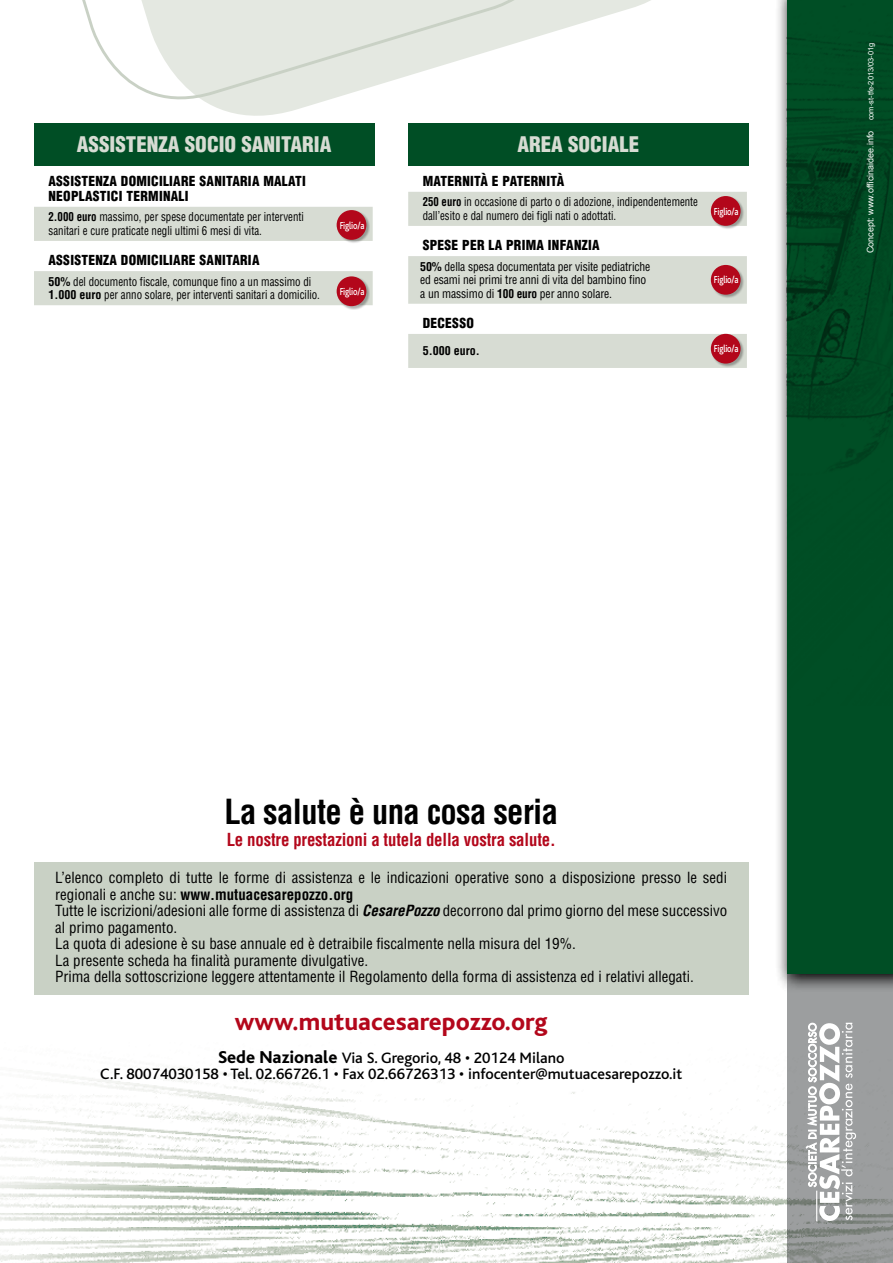
<style>
.page{position:relative;width:893px;height:1263px;background:#fff}
.page>*{position:absolute;margin:0;border:0;box-sizing:border-box;transform-origin:0 0}
.t1{font:700 condensed 33.75px "Helvetica LT Std";letter-spacing:-.02em;color:#000}
.t2{font:800 25.5px "Bliss";color:#b3071b}
.t3{font:900 condensed 21px "Helvetica LT Std";color:#d7dcd3}
.t4{font:700 condensed 17.55px "Helvetica LT Std";letter-spacing:-.01em;color:#b3071b;scale:.96 1}
.t5{font:500 15.75px/16.5px "Bliss";color:#000;text-align:center}
.t6{font:condensed 15px/16.5px "Helvetica LT Std";color:#000}
.t7{font:900 condensed 13.5px/15px "Helvetica LT Std";letter-spacing:.02em;color:#000}
.t8{font:condensed 12px/13.5px "Helvetica LT Std";color:#000;scale:.91 1}
.t9{font:condensed 12px/13.5px "Helvetica LT Std";color:#000}
.t10{font:condensed 12px/13.5px "Helvetica LT Std";color:#000;scale:.9 1}
.t11{font:700 condensed 12px "Helvetica LT Std";color:#000}
.t12{font:500 10.5px "Bliss";letter-spacing:-.02em;color:#fff;scale:.8 1}
.t13{font:9px "Arial";color:#fff}
.s1{font-weight:700}
.s2{font-size:7.5px}
.s3{font-weight:700;font-style:italic}
.s4{font-weight:800;font-size:18px}
</style>
<div class="page">
<img style="left:0;top:1066px;width:787px;height:197px">
<div style="left:787px;top:974px;width:106px;height:289px;background:#9c9e9f"></div>
<svg style="left:778px;top:0;width:115px;height:988px"></svg>
<div style="left:787px;top:0;width:106px;height:974px;background:#004e25"></div>
<svg style="left:806px;top:1023px;width:50px;height:198px"></svg>
<svg style="left:374px;top:0;width:277px;height:143px"></svg>
<svg style="left:82px;top:0;width:509px;height:124px"></svg>
<div style="left:34px;top:123px;width:340px;height:43px;background:#004e25"></div>
<svg style="left:34px;top:207px;width:339px;height:98px"></svg>
<div style="left:337px;top:210px;width:33px;height:34px;background:#000;opacity:.3"></div>
<div style="left:337px;top:210px;width:29px;height:30px;background:#b3071b;border-radius:50%"></div>
<div style="left:337px;top:276px;width:33px;height:34px;background:#000;opacity:.3"></div>
<div style="left:337px;top:276px;width:29px;height:30px;background:#b3071b;border-radius:50%"></div>
<div style="left:408px;top:123px;width:340px;height:43px;background:#004e25"></div>
<svg style="left:408px;top:192px;width:339px;height:176px;fill:#d7dcd3"></svg>
<div style="left:711px;top:196px;width:33px;height:34px;background:#000;opacity:.3"></div>
<div style="left:711px;top:196px;width:30px;height:30px;background:#b3071b;border-radius:50%"></div>
<div style="left:711px;top:265px;width:33px;height:33px;background:#000;opacity:.3"></div>
<div style="left:711px;top:265px;width:30px;height:30px;background:#b3071b;border-radius:50%"></div>
<div style="left:711px;top:334px;width:33px;height:33px;background:#000;opacity:.3"></div>
<div style="left:711px;top:334px;width:30px;height:30px;background:#b3071b;border-radius:50%"></div>
<div style="left:34px;top:862px;width:714px;height:133px;background:#c9d1c5"></div>
<h3 class="t3" style="left:77px;top:131px;width:256px">ASSISTENZA SOCIO SANITARIA</h3>
<p class="t7" style="left:49px;top:173px;width:259px">ASSISTENZA DOMICILIARE SANITARIA MALATI<br>NEOPLASTICI TERMINALI</p>
<p class="t8" style="left:49px;top:210px;width:282px"><span class="s1">2.000 euro</span> massimo, per spese documentate per interventi sanitari e cure praticate negli ultimi 6 mesi di vita.</p>
<p class="t7" style="left:49px;top:253px;width:212px">ASSISTENZA DOMICILIARE SANITARIA</p>
<p class="t8" style="left:49px;top:275px;width:300px"><span class="s1">50%</span> del documento fiscale, comunque fino a un massimo di<br><span class="s1">1.000 euro</span> per anno solare, per interventi sanitari a domicilio.</p>
<p class="t12" style="left:340px;top:220px;width:32px">Figlio/a</p>
<p class="t12" style="left:340px;top:286px;width:32px">Figlio/a</p>
<h3 class="t3" style="left:517px;top:131px;width:123px">AREA SOCIALE</h3>
<p class="t7" style="left:423px;top:173px;width:143px">MATERNITÀ E PATERNITÀ</p>
<p class="t10" style="left:423px;top:195px;width:307px"><span class="s1">250 euro</span> in occasione di parto o di adozione, indipendentemente dall’esito e dal numero dei figli nati o adottati.</p>
<p class="t7" style="left:423px;top:238px;width:178px">SPESE PER LA PRIMA INFANZIA</p>
<p class="t9" style="left:420px;top:260px;width:232px"><span class="s1">50%</span> della spesa documentata per visite pediatriche ed esami nei primi tre anni di vita del bambino fino a un massimo di <span class="s1">100 euro</span> per anno solare.</p>
<p class="t7" style="left:423px;top:315px;width:53px">DECESSO</p>
<p class="t11" style="left:423px;top:343px;width:58px">5.000 euro.</p>
<p class="t12" style="left:714px;top:206px;width:32px">Figlio/a</p>
<p class="t12" style="left:714px;top:274px;width:32px">Figlio/a</p>
<p class="t12" style="left:714px;top:343px;width:32px">Figlio/a</p>
<p class="t13" style="left:864px;top:253px;width:212px;rotate:-90deg">Concept: www.officinaidee.info <span class="s2">com-st-tfe-2013/03-01g</span></p>
<h1 class="t1" style="left:224px;top:790px;width:335px">La salute è una cosa seria</h1>
<p class="t4" style="left:227px;top:829px;width:344px">Le nostre prestazioni a tutela della vostra salute.</p>
<p class="t6" style="left:55px;top:869px;width:673px">L’elenco completo di tutte le forme di assistenza e le indicazioni operative sono a disposizione presso le sedi regionali e anche su: <span class="s1">www.mutuacesarepozzo.org<br></span>Tutte le iscrizioni/adesioni alle forme di assistenza di <span class="s3">CesarePozzo</span> decorrono dal primo giorno del mese successivo al primo pagamento.<br>La quota di adesione è su base annuale ed è detraibile fiscalmente nella misura del 19%.<br>La presente scheda ha finalità puramente divulgative.<br>Prima della sottoscrizione leggere attentamente il Regolamento della forma di assistenza ed i relativi allegati.</p>
<h2 class="t2" style="left:235px;top:1009px;width:314px">www.mutuacesarepozzo.org</h2>
<p class="t5" style="left:100px;top:1050px;width:584px"><span class="s4">Sede Nazionale</span> Via S. Gregorio, 48 • 20124 Milano<br>C.F. 80074030158 • Tel. 02.66726.1 • Fax 02.66726313 • infocenter@mutuacesarepozzo.it</p>
</div>
